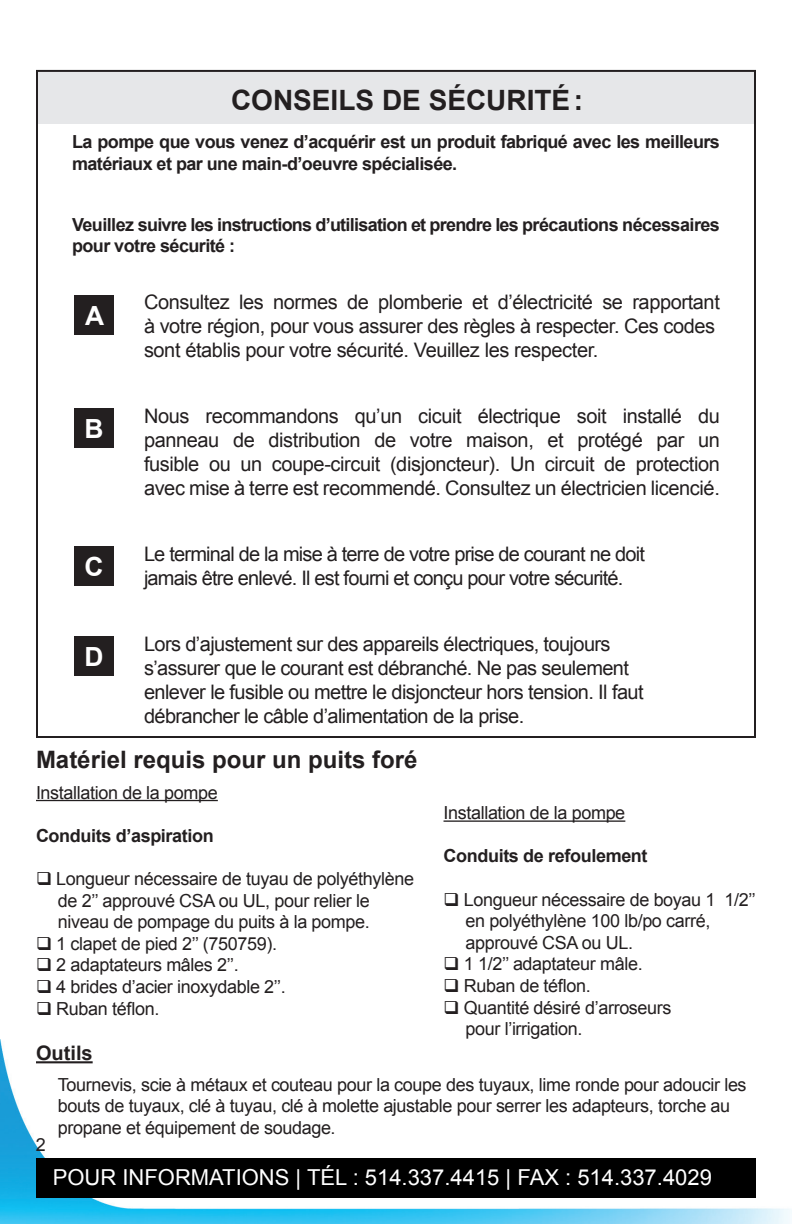
<style>
.page{position:relative;width:792px;height:1224px;background:#fff}
.page>*{position:absolute;margin:0;border:0;box-sizing:border-box;transform-origin:0 0}
.t1{font:700 28px "Arial";color:#231f20}
.t2{font:700 26.4px "Arial";color:#fff}
.t3{font:700 24px "Arial";color:#231f20}
.t4{font:22px "Arial";color:#fff}
.t5{font:20px/24px "Arial";letter-spacing:-.03em;color:#231f20}
.t6{font:700 20px "Arial";color:#231f20}
.Style_de_paragraphe{font:18px/21.6px "Arial";letter-spacing:-.02em;color:#231f20}
.t7{font:700 18px/21.6px "Arial";letter-spacing:-.03em;color:#231f20}
</style>
<div class="page">
<img style="left:0;top:1039px;width:792px;height:185px">
<hr style="left:36px;top:800px;width:182px;height:1px;background:#231f20">
<hr style="left:36px;top:1061px;width:57px;height:2px;background:#231f20">
<div style="left:36px;top:1159px;width:720px;height:39px;background:#000"></div>
<div style="left:36px;top:72px;width:718px;height:52px;background:#e6e7e9"></div>
<div style="left:74px;top:295px;width:40px;height:40px;background:#231f20"></div>
<div style="left:74px;top:409px;width:40px;height:39px;background:#231f20"></div>
<div style="left:74px;top:547px;width:40px;height:39px;background:#231f20"></div>
<div style="left:74px;top:637px;width:40px;height:39px;background:#231f20"></div>
<hr style="left:444px;top:820px;width:181px;height:2px;background:#231f20">
<p class="t1" style="left:231px;top:82px;width:353px">CONSEILS DE SÉCURITÉ:</p>
<p class="t7" style="left:72px;top:131px;width:649px">La pompe que vous venez d’acquérir est un produit fabriqué avec les meilleurs matériaux et par une main-d’oeuvre spécialisée.</p>
<p class="t7" style="left:72px;top:214px;width:650px">Veuillez suivre les instructions d’utilisation et prendre les précautions nécessaires pour votre sécurité :</p>
<p class="t5" style="left:144px;top:291px;width:577px">Consultez les normes de plomberie et d’électricité se rapportant à votre région, pour vous assurer des règles à respecter. Ces codes sont établis pour votre sécurité. Veuillez les respecter.</p>
<p class="t2" style="left:85px;top:298px;width:21px">A</p>
<p class="t2" style="left:85px;top:411px;width:21px">B</p>
<p class="t2" style="left:85px;top:549px;width:21px">C</p>
<p class="t2" style="left:85px;top:639px;width:21px">D</p>
<p class="t5" style="left:144px;top:405px;width:577px;text-align:justify">Nous recommandons qu’un cicuit électrique soit installé du panneau de distribution de votre maison, et protégé par un fusible ou un coupe-circuit (disjoncteur). Un circuit de protection avec mise à terre est recommendé. Consultez un électricien licencié.</p>
<p class="t5" style="left:144px;top:543px;width:502px">Le terminal de la mise à terre de votre prise de courant ne doit jamais être enlevé. Il est fourni et conçu pour votre sécurité.</p>
<p class="t5" style="left:144px;top:633px;width:501px">Lors d’ajustement sur des appareils électriques, toujours s’assurer que le courant est débranché. Ne pas seulement enlever le fusible ou mettre le disjoncteur hors tension. Il faut débrancher le câble d’alimentation de la prise.</p>
<p class="t3" style="left:36px;top:744px;width:383px">Matériel requis pour un puits foré</p>
<p class="Style_de_paragraphe" style="left:36px;top:782px;width:183px">Installation de la pompe</p>
<p class="t7" style="left:36px;top:825px;width:179px">Conduits d’aspiration</p>
<p class="Style_de_paragraphe" style="left:58px;top:868px;width:358px;text-indent:-22px">❑ Longueur nécessaire de tuyau de polyéthylène de 2’’ approuvé CSA ou UL, pour relier le niveau de pompage du puits à la pompe.</p>
<p class="Style_de_paragraphe" style="left:36px;top:933px;width:243px">❑ 1 clapet de pied 2’’ (750759).</p>
<p class="Style_de_paragraphe" style="left:36px;top:954px;width:204px">❑ 2 adaptateurs mâles 2’’.</p>
<p class="Style_de_paragraphe" style="left:36px;top:976px;width:251px">❑ 4 brides d’acier inoxydable 2’’.</p>
<p class="Style_de_paragraphe" style="left:36px;top:998px;width:125px">❑ Ruban téflon.</p>
<p class="t6" style="left:36px;top:1040px;width:58px">Outils</p>
<p class="Style_de_paragraphe" style="left:58px;top:1074px;width:690px">Tournevis, scie à métaux et couteau pour la coupe des tuyaux, lime ronde pour adoucir les bouts de tuyaux, clé à tuyau, clé à molette ajustable pour serrer les adapteurs, torche au propane et équipement de soudage.</p>
<p class="Style_de_paragraphe" style="left:36px;top:1134px;width:12px">2</p>
<p class="t4" style="left:53px;top:1163px;width:661px">POUR INFORMATIONS | TÉL : 514.337.4415 | FAX : 514.337.4029</p>
<p class="Style_de_paragraphe" style="left:444px;top:802px;width:183px">Installation de la pompe</p>
<p class="t7" style="left:444px;top:846px;width:206px">Conduits de refoulement</p>
<p class="Style_de_paragraphe" style="left:466px;top:889px;width:292px;text-indent:-22px">❑ Longueur nécessaire de boyau 1 1/2’’ en polyéthylène 100 lb/po carré, approuvé CSA ou UL.</p>
<p class="Style_de_paragraphe" style="left:444px;top:953px;width:201px">❑ 1 1/2’’ adaptateur mâle.</p>
<p class="Style_de_paragraphe" style="left:444px;top:975px;width:149px">❑ Ruban de téflon.</p>
<p class="Style_de_paragraphe" style="left:466px;top:997px;width:208px;text-indent:-22px">❑ Quantité désiré d’arroseurs pour l’irrigation.</p>
</div>
